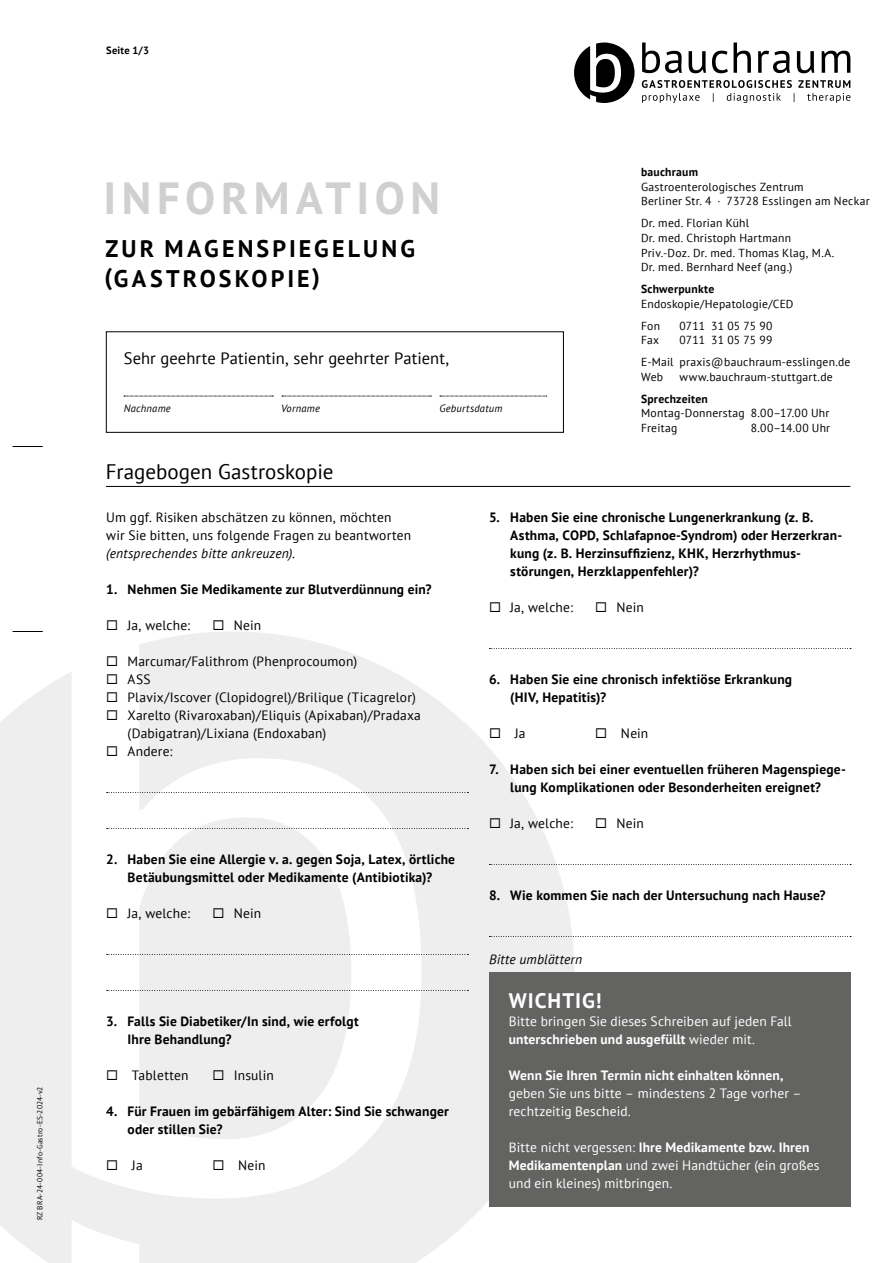
<style>
.page{position:relative;width:893px;height:1263px;background:#fff}
.page>*{position:absolute;margin:0;border:0;box-sizing:border-box;transform-origin:0 0}
.t1{font:700 45px "PT Sans";letter-spacing:.125em;color:#cfd0d0}
.t2{font:700 24px/30px "PT Sans";letter-spacing:.13em;color:#000}
.t3{font:21px "PT Sans";color:#000}
.t4{font:700 21px "PT Sans";letter-spacing:.045em;color:#fff}
.t5{font:16.5px "PT Sans";letter-spacing:.005em;color:#000}
.t6{font:700 13.5px/18px "PT Sans";letter-spacing:.015em;color:#000}
.t7{font:13.5px/18px "PT Sans";letter-spacing:.015em;color:#000}
.t8{font:13.5px/18px "PT Sans";letter-spacing:.01em;color:#fff}
.t9{font:700 13.5px "PT Sans";letter-spacing:.01em;color:#fff}
.t10{font:italic 13.5px "PT Sans";letter-spacing:.015em;color:#000}
.t11{font:11.7px/14.5px "PT Sans";letter-spacing:.02em;color:#000}
.t12{font:700 11.7px "PT Sans";letter-spacing:.02em;color:#000}
.t13{font:italic 10.5px "PT Sans";letter-spacing:.025em;color:#000}
.t14{font:700 10.5px "PT Sans";letter-spacing:.015em;color:#000}
.t15{font:7.5px "PT Sans";letter-spacing:.025em;color:#000}
.s1{font-style:italic}
.s2{font-weight:700}
</style>
<div class="page">
<svg style="left:0;top:631px;width:574px;height:632px;fill:#eee"></svg>
<svg style="left:642px;top:43px;width:208px;height:30px"></svg>
<svg style="left:642px;top:80px;width:208px;height:23px"></svg>
<svg style="left:574px;top:43px;width:60px;height:60px"></svg>
<hr style="left:13px;top:631px;width:30px;height:1px;background:#000">
<hr style="left:13px;top:446px;width:30px;height:1px;background:#000">
<div style="left:106px;top:331px;width:458px;height:102px;border:1px solid #000"></div>
<svg style="left:107px;top:792px;width:361px;height:1px"></svg>
<svg style="left:107px;top:828px;width:361px;height:1px"></svg>
<svg style="left:107px;top:954px;width:361px;height:1px"></svg>
<svg style="left:107px;top:990px;width:361px;height:1px"></svg>
<svg style="left:124px;top:396px;width:149px;height:1px"></svg>
<svg style="left:282px;top:396px;width:149px;height:1px"></svg>
<svg style="left:440px;top:396px;width:107px;height:1px"></svg>
<div style="left:489px;top:972px;width:361px;height:234px;background:#636362"></div>
<svg style="left:489px;top:648px;width:362px;height:1px"></svg>
<svg style="left:489px;top:864px;width:362px;height:1px"></svg>
<svg style="left:489px;top:936px;width:362px;height:1px"></svg>
<hr style="left:106px;top:486px;width:744px;height:1px;background:#000">
<p class="t15" style="left:35px;top:1220px;width:135px;rotate:-90deg">RZ BRA-24-004-Info-Gastro-ES-2024-v2</p>
<p class="t14" style="left:106px;top:43px;width:44px">Seite 1/3</p>
<h1 class="t1" style="left:103px;top:169px;width:338px">INFORMATION</h1>
<h2 class="t2" style="left:105px;top:233px;width:312px">ZUR MAGENSPIEGELUNG (GASTROSKOPIE)</h2>
<p class="t5" style="left:124px;top:347px;width:327px">Sehr geehrte Patientin, sehr geehrter Patient,</p>
<p class="t13" style="left:124px;top:401px;width:49px">Nachname</p>
<p class="t13" style="left:281px;top:401px;width:41px">Vorname</p>
<p class="t13" style="left:439px;top:401px;width:65px">Geburtsdatum</p>
<h3 class="t3" style="left:106px;top:458px;width:229px">Fragebogen Gastroskopie</h3>
<p class="t12" style="left:641px;top:164px;width:58px">bauchraum</p>
<p class="t11" style="left:641px;top:179px;width:230px">Gastroenterologisches Zentrum<br>Berliner Str. 4 · 73728 Esslingen am Neckar</p>
<p class="t11" style="left:641px;top:216px;width:195px">Dr. med. Florian Kühl<br>Dr. med. Christoph Hartmann<br>Priv.-Doz. Dr. med. Thomas Klag, M.A.<br>Dr. med. Bernhard Neef (ang.)</p>
<p class="t12" style="left:641px;top:281px;width:75px">Schwerpunkte</p>
<p class="t11" style="left:641px;top:292px;width:154px;line-height:21.9px">Endoskopie/Hepatologie/CED<br>Fon</p>
<p class="t11" style="left:679px;top:318px;width:94px">0711 31 05 75 90</p>
<p class="t11" style="left:641px;top:329px;width:211px;line-height:21.9px;text-indent:38px">0711 31 05 75 99<br>E-Mail praxis@bauchraum-esslingen.de</p>
<p class="t11" style="left:641px;top:369px;width:24px">Web</p>
<p class="t11" style="left:679px;top:369px;width:155px">www.bauchraum-stuttgart.de</p>
<p class="t12" style="left:641px;top:391px;width:68px">Sprechzeiten</p>
<p class="t11" style="left:641px;top:406px;width:190px">Montag-Donnerstag 8.00–17.00 Uhr<br>Freitag</p>
<p class="t11" style="left:641px;top:333px;width:20px">Fax</p>
<p class="t11" style="left:751px;top:420px;width:81px">8.00–14.00 Uhr</p>
<p class="t7" style="left:106px;top:508px;width:306px">Um ggf. Risiken abschätzen zu können, möchten wir Sie bitten, uns folgende Fragen zu beantworten <span class="s1">(entsprechendes bitte ankreuzen)</span>.</p>
<p class="t6" style="left:106px;top:580px;width:327px">1. Nehmen Sie Medikamente zur Blutverdünnung ein?</p>
<p class="t7" style="left:106px;top:616px;width:85px">◻ Ja, welche:</p>
<p class="t7" style="left:213px;top:616px;width:50px">◻ Nein</p>
<p class="t7" style="left:106px;top:652px;width:252px">◻ Marcumar/Falithrom (Phenprocoumon)</p>
<p class="t7" style="left:106px;top:670px;width:46px">◻ ASS</p>
<p class="t7" style="left:106px;top:688px;width:311px">◻ Plavix/Iscover (Clopidogrel)/Brilique (Ticagrelor)</p>
<p class="t7" style="left:128px;top:706px;width:295px;text-indent:-21px">◻ Xarelto (Rivaroxaban)/Eliquis (Apixaban)/Pradaxa (Dabigatran)/Lixiana (Endoxaban)</p>
<p class="t7" style="left:106px;top:742px;width:68px">◻ Andere:</p>
<p class="t6" style="left:106px;top:850px;width:350px;text-align:center">2. Haben Sie eine Allergie v. a. gegen Soja, Latex, örtliche<br>Betäubungsmittel oder Medikamente (Antibiotika)?</p>
<p class="t7" style="left:106px;top:904px;width:85px">◻ Ja, welche:</p>
<p class="t7" style="left:213px;top:904px;width:50px">◻ Nein</p>
<p class="t6" style="left:128px;top:1012px;width:233px;text-indent:-21px">3. Falls Sie Diabetiker/In sind, wie erfolgt<br>Ihre Behandlung?</p>
<p class="t7" style="left:106px;top:1066px;width:84px">◻ Tabletten</p>
<p class="t7" style="left:213px;top:1066px;width:63px">◻ Insulin</p>
<p class="t6" style="left:128px;top:1102px;width:323px;text-indent:-21px">4. Für Frauen im gebärfähigem Alter: Sind Sie schwanger oder stillen Sie?</p>
<p class="t7" style="left:106px;top:1156px;width:38px">◻ Ja</p>
<p class="t7" style="left:213px;top:1156px;width:54px">◻ Nein</p>
<p class="t6" style="left:510px;top:508px;width:333px;text-indent:-21px">5. Haben Sie eine chronische Lungenerkrankung (z. B.<br>Asthma, COPD, Schlafapnoe-Syndrom) oder Herzerkran&shy;kung (z. B. Herzinsuffizienz, KHK, Herzrhythmus&shy;störungen, Herzklappenfehler)?</p>
<p class="t7" style="left:489px;top:598px;width:85px">◻ Ja, welche:</p>
<p class="t7" style="left:595px;top:598px;width:50px">◻ Nein</p>
<p class="t6" style="left:510px;top:670px;width:283px;text-indent:-21px">6. Haben Sie eine chronisch infektiöse Erkrankung (HIV, Hepatitis)?</p>
<p class="t7" style="left:489px;top:724px;width:38px">◻ Ja</p>
<p class="t7" style="left:595px;top:724px;width:54px">◻ Nein</p>
<p class="t6" style="left:489px;top:760px;width:358px;text-align:center">7. Haben sich bei einer eventuellen früheren Magenspiege&shy;lung Komplikationen oder Besonderheiten ereignet?</p>
<p class="t7" style="left:489px;top:814px;width:85px">◻ Ja, welche:</p>
<p class="t7" style="left:595px;top:814px;width:50px">◻ Nein</p>
<p class="t6" style="left:489px;top:886px;width:338px">8. Wie kommen Sie nach der Untersuchung nach Hause?</p>
<p class="t10" style="left:489px;top:950px;width:95px">Bitte umblättern</p>
<h3 class="t4" style="left:509px;top:987px;width:94px">WICHTIG!</h3>
<p class="t8" style="left:509px;top:1012px;width:285px">Bitte bringen Sie dieses Schreiben auf jeden Fall <span class="s2">unterschrieben und ausgefüllt</span> wieder mit.</p>
<p class="t9" style="left:509px;top:1066px;width:276px">Wenn Sie Ihren Termin nicht einhalten können,</p>
<p class="t8" style="left:509px;top:1084px;width:294px">geben Sie uns bitte – mindestens 2 Tage vorher – rechtzeitig Bescheid.</p>
<p class="t8" style="left:509px;top:1138px;width:312px">Bitte nicht vergessen: <span class="s2">Ihre Medikamente bzw. Ihren<br>Medikamentenplan</span> und zwei Handtücher (ein großes und ein kleines) mitbringen.</p>
</div>
